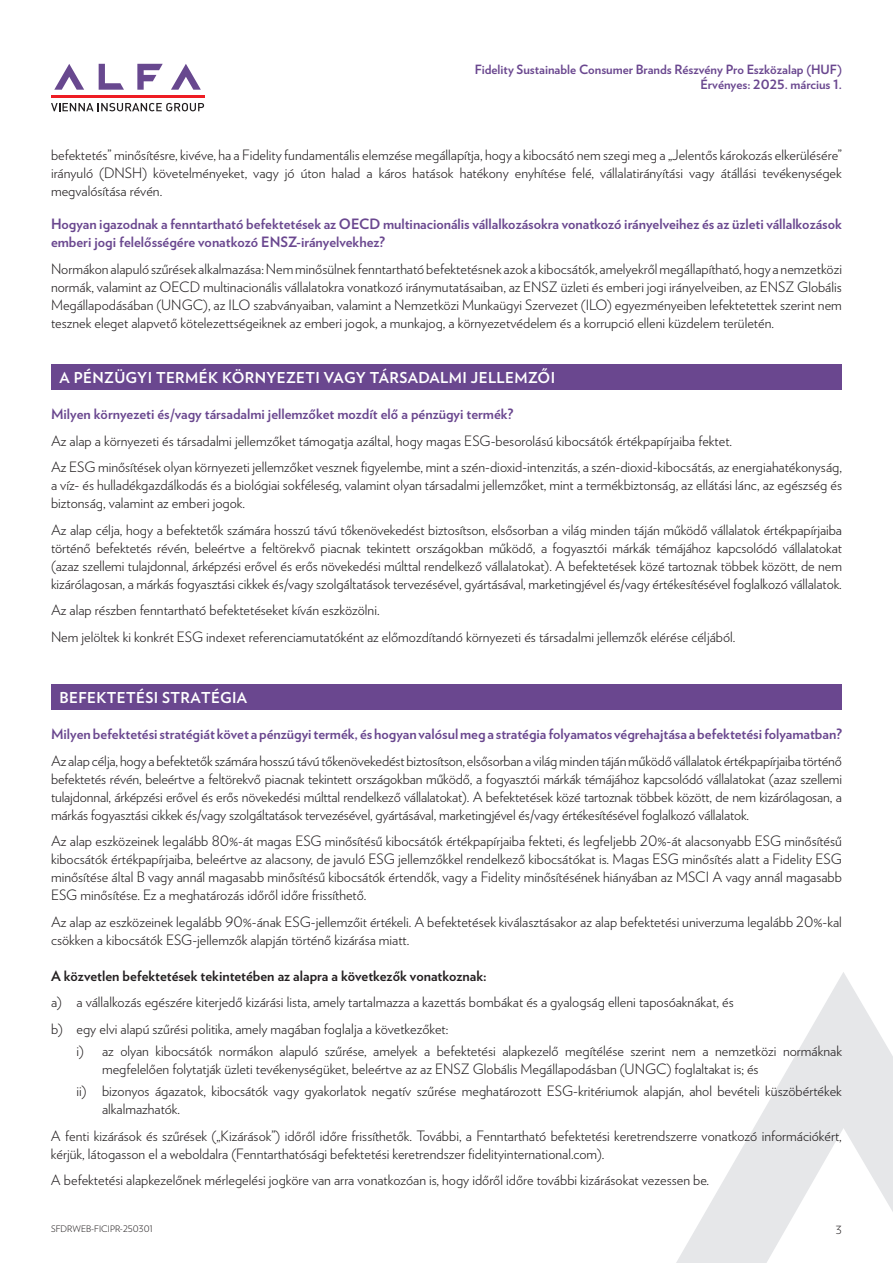
<style>
.page{position:relative;width:893px;height:1263px;background:#fff}
.page>*{position:absolute;margin:0;border:0;box-sizing:border-box;transform-origin:0 0}
.t1{font:700 15px "Verlag";letter-spacing:.025em;color:#fff}
.t2{font:300 14.25px/18px "Verlag";color:#231f20}
.t3{font:700 14.25px/18px "Verlag";color:#6a478f}
.t4{font:700 14.25px "Verlag";color:#231f20}
.t5{font:700 12.75px/15px "Verlag";color:#6a478f;text-align:right}
.t6{font:300 11.25px "Verlag";color:#231f20}
.t7{font:300 9px "Verlag";color:#231f20}
</style>
<div class="page">
<svg style="left:171px;top:64px;width:30px;height:26px"></svg>
<svg style="left:137px;top:64px;width:26px;height:26px"></svg>
<svg style="left:99px;top:64px;width:25px;height:26px"></svg>
<svg style="left:54px;top:64px;width:30px;height:26px"></svg>
<hr style="left:51px;top:95px;width:153px;height:3px;background:#ee1d23">
<svg style="left:51px;top:103px;width:153px;height:8px"></svg>
<svg style="left:676px;top:972px;width:217px;height:291px"></svg>
<div style="left:51px;top:364px;width:791px;height:25px;background:#6a478f"></div>
<div style="left:51px;top:684px;width:791px;height:25px;background:#6a478f"></div>
<p class="t5" style="left:475px;top:61px;width:369px">Fidelity Sustainable Consumer Brands Részvény Pro Eszközalap (HUF)<br>Érvényes: 2025. március 1.</p>
<p class="t2" style="left:51px;top:145px;width:792px;text-align:justify">befektetés” minősítésre, kivéve, ha a Fidelity fundamentális elemzése megállapítja, hogy a kibocsátó nem szegi meg a „Jelentős károkozás elkerülésére” irányuló (DNSH) követelményeket, vagy jó úton halad a káros hatások hatékony enyhítése felé, vállalatirányítási vagy átállási tevékenységek megvalósítása révén.</p>
<p class="t3" style="left:51px;top:214px;width:792px">Hogyan igazodnak a fenntartható befektetések az OECD multinacionális vállalkozásokra vonatkozó irányelveihez és az üzleti vállalkozások emberi jogi felelősségére vonatkozó ENSZ-irányelvekhez?</p>
<p class="t2" style="left:51px;top:259px;width:792px;text-align:justify">Normákon alapuló szűrések alkalmazása: Nem minősülnek fenntartható befektetésnek azok a kibocsátók, amelyekről megállapítható, hogy a nemzetközi normák, valamint az OECD multinacionális vállalatokra vonatkozó iránymutatásaiban, az ENSZ üzleti és emberi jogi irányelveiben, az ENSZ Globális Megállapodásában (UNGC), az ILO szabványaiban, valamint a Nemzetközi Munkaügyi Szervezet (ILO) egyezményeiben lefektetettek szerint nem tesznek eleget alapvető kötelezettségeiknek az emberi jogok, a munkajog, a környezetvédelem és a korrupció elleni küzdelem területén.</p>
<p class="t1" style="left:60px;top:365px;width:497px">A PÉNZÜGYI TERMÉK KÖRNYEZETI VAGY TÁRSADALMI JELLEMZŐI</p>
<p class="t3" style="left:51px;top:404px;width:464px">Milyen környezeti és/vagy társadalmi jellemzőket mozdít elő a pénzügyi termék?</p>
<p class="t2" style="left:51px;top:427px;width:792px;line-height:26.5px">Az alap a környezeti és társadalmi jellemzőket támogatja azáltal, hogy magas ESG-besorolású kibocsátók értékpapírjaiba fektet.<br>Az ESG minősítések olyan környezeti jellemzőket vesznek figyelembe, mint a szén-dioxid-intenzitás, a szén-dioxid-kibocsátás, az energiahatékonyság,</p>
<p class="t2" style="left:51px;top:475px;width:792px">a víz- és hulladékgazdálkodás és a biológiai sokféleség, valamint olyan társadalmi jellemzőket, mint a termékbiztonság, az ellátási lánc, az egészség és biztonság, valamint az emberi jogok.</p>
<p class="t2" style="left:51px;top:520px;width:792px;text-align:justify">Az alap célja, hogy a befektetők számára hosszú távú tőkenövekedést biztosítson, elsősorban a világ minden táján működő vállalatok értékpapírjaiba történő befektetés révén, beleértve a feltörekvő piacnak tekintett országokban működő, a fogyasztói márkák témájához kapcsolódó vállalatokat (azaz szellemi tulajdonnal, árképzési erővel és erős növekedési múlttal rendelkező vállalatokat). A befektetések közé tartoznak többek között, de nem kizárólagosan, a márkás fogyasztási cikkek és/vagy szolgáltatások tervezésével, gyártásával, marketingjével és/vagy értékesítésével foglalkozó vállalatok.</p>
<p class="t2" style="left:51px;top:596px;width:686px;line-height:26.5px">Az alap részben fenntartható befektetéseket kíván eszközölni.<br>Nem jelöltek ki konkrét ESG indexet referenciamutatóként az előmozdítandó környezeti és társadalmi jellemzők elérése céljából.</p>
<p class="t1" style="left:60px;top:685px;width:189px">BEFEKTETÉSI STRATÉGIA</p>
<p class="t3" style="left:51px;top:724px;width:792px">Milyen befektetési stratégiát követ a pénzügyi termék, és hogyan valósul meg a stratégia folyamatos végrehajtása a befektetési folyamatban?</p>
<p class="t2" style="left:51px;top:751px;width:792px;text-align:justify">Az alap célja, hogy a befektetők számára hosszú távú tőkenövekedést biztosítson, elsősorban a világ minden táján működő vállalatok értékpapírjaiba történő befektetés révén, beleértve a feltörekvő piacnak tekintett országokban működő, a fogyasztói márkák témájához kapcsolódó vállalatokat (azaz szellemi tulajdonnal, árképzési erővel és erős növekedési múlttal rendelkező vállalatokat). A befektetések közé tartoznak többek között, de nem kizárólagosan, a márkás fogyasztási cikkek és/vagy szolgáltatások tervezésével, gyártásával, marketingjével és/vagy értékesítésével foglalkozó vállalatok.</p>
<p class="t2" style="left:51px;top:831px;width:792px;text-align:justify">Az alap eszközeinek legalább 80%-át magas ESG minősítésű kibocsátók értékpapírjaiba fekteti, és legfeljebb 20%-át alacsonyabb ESG minősítésű kibocsátók értékpapírjaiba, beleértve az alacsony, de javuló ESG jellemzőkkel rendelkező kibocsátókat is. Magas ESG minősítés alatt a Fidelity ESG minősítése által B vagy annál magasabb minősítésű kibocsátók értendők, vagy a Fidelity minősítésének hiányában az MSCI A vagy annál magasabb ESG minősítése. Ez a meghatározás időről időre frissíthető.</p>
<p class="t2" style="left:51px;top:912px;width:792px">Az alap az eszközeinek legalább 90%-ának ESG-jellemzőit értékeli. A befektetések kiválasztásakor az alap befektetési univerzuma legalább 20%-kal csökken a kibocsátók ESG-jellemzők alapján történő kizárása miatt.</p>
<p class="t4" style="left:51px;top:964px;width:437px">A közvetlen befektetések tekintetében az alapra a következők vonatkoznak:</p>
<p class="t2" style="left:51px;top:988px;width:684px;line-height:26.5px">a) a vállalkozás egészére kiterjedő kizárási lista, amely tartalmazza a kazettás bombákat és a gyalogság elleni taposóaknákat, és b) egy elvi alapú szűrési politika, amely magában foglalja a következőket:</p>
<p class="t2" style="left:102px;top:1041px;width:741px;text-indent:-26px">i) az olyan kibocsátók normákon alapuló szűrése, amelyek a befektetési alapkezelő megítélése szerint nem a nemzetközi normáknak megfelelően folytatják üzleti tevékenységüket, beleértve az az ENSZ Globális Megállapodásban (UNGC) foglaltakat is; és</p>
<p class="t2" style="left:102px;top:1081px;width:741px;text-indent:-26px">ii) bizonyos ágazatok, kibocsátók vagy gyakorlatok negatív szűrése meghatározott ESG-kritériumok alapján, ahol bevételi küszöbértékek alkalmazhatók.</p>
<p class="t2" style="left:51px;top:1126px;width:792px">A fenti kizárások és szűrések („Kizárások”) időről időre frissíthetők. További, a Fenntartható befektetési keretrendszerre vonatkozó információkért, kérjük, látogasson el a weboldalra (Fenntarthatósági befektetési keretrendszer fidelityinternational.com).</p>
<p class="t2" style="left:51px;top:1170px;width:660px">A befektetési alapkezelőnek mérlegelési jogköre van arra vonatkozóan is, hogy időről időre további kizárásokat vezessen be.</p>
<p class="t7" style="left:51px;top:1222px;width:104px">SFDRWEB-FICIPR-250301</p>
<p class="t6" style="left:836px;top:1221px;width:8px">3</p>
</div>
